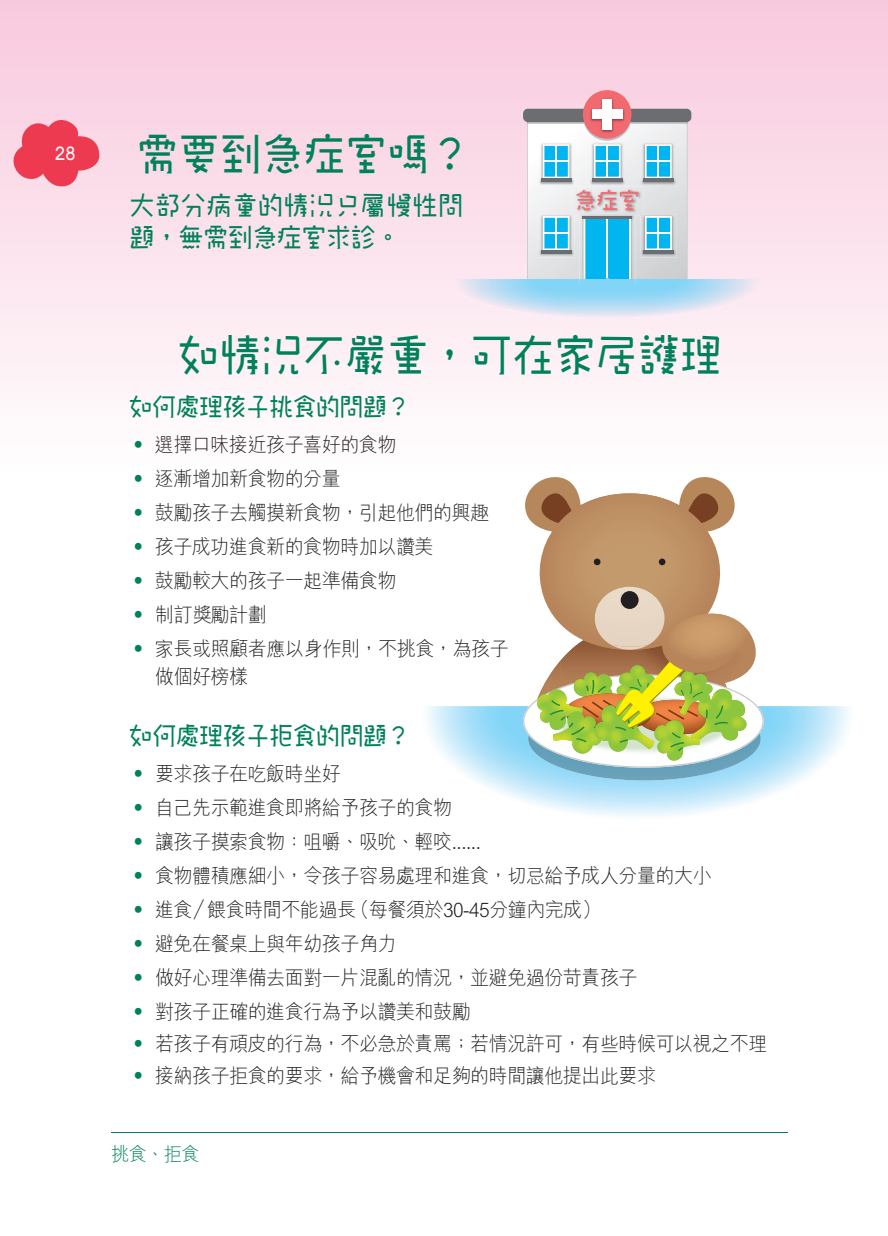
<style>
.page{position:relative;width:888px;height:1236px;background:#fff}
.page>*{position:absolute;margin:0;border:0;box-sizing:border-box;transform-origin:0 0}
.t1{font:44px "DF Pi Pi W5 WIN BF";color:#00815b;scale:.95 1}
.t2{font:26.2px/32px "DF Pi Pi W5 WIN BF";letter-spacing:.02em;color:#00815b;scale:.96 1}
.t3{font:25px "DF Pi Pi W5 WIN BF";letter-spacing:-.025em;color:#00815b;scale:.96 1}
.t4{font:22.8px "DF Pi Pi W5 WIN BF";color:#f16a6f;scale:.95 1}
.t5{font:300 20px/28px "M Hei HK";letter-spacing:-.025em;color:#231f20;scale:.95 1}
.t6{font:300 19px "M Hei HK";color:#00815b;scale:.95 1}
.t7{font:600 19px "M Yuen HK";color:#fff;scale:.95 1}
.s1{color:#00815b}
</style>
<div class="page">
<hr style="left:111px;top:1132px;width:675px;height:1px;background:#00815b">
<div style="left:523px;top:109px;width:168px;height:13px;background:#6c6d70;border-radius:5px"></div>
<div style="left:582px;top:90px;width:49px;height:49px;background:#f16a6f;border-radius:50%"></div>
<img style="left:589px;top:97px;width:36px;height:20px">
<div style="left:602px;top:99px;width:10px;height:31px;background:#fff"></div>
<div style="left:592px;top:110px;width:30px;height:9px;background:#fff"></div>
<svg style="left:527px;top:117px;width:160px;height:163px"></svg>
<img style="left:528px;top:768px;width:232px;height:12px">
<svg style="left:519px;top:477px;width:244px;height:291px"></svg>
<img style="left:664px;top:614px;width:85px;height:47px">
<svg style="left:7px;top:116px;width:92px;height:71px;background:#f2798c"></svg>
<p class="t7" style="left:55px;top:140px;width:23px">28</p>
<h1 class="t1" style="left:136px;top:132px;width:353px">需要到急症室嗎？</h1>
<h2 class="t2" style="left:129px;top:189px;width:349px">大部分病童的情況只屬慢性問題，無需到急症室求診。</h2>
<p class="t4" style="left:574px;top:188px;width:70px">急症室</p>
<h1 class="t1" style="left:178px;top:333px;width:573px">如情況不嚴重，可在家居護理</h1>
<h2 class="t3" style="left:129px;top:394px;width:295px">如何處理孩子挑食的問題？</h2>
<p class="t5" style="left:129px;top:430px;width:283px"><span class="s1">‧</span> 選擇口味接近孩子喜好的食物</p>
<p class="t5" style="left:129px;top:464px;width:224px"><span class="s1">‧</span> 逐漸增加新食物的分量</p>
<p class="t5" style="left:129px;top:498px;width:380px"><span class="s1">‧</span> 鼓勵孩子去觸摸新食物，引起他們的興趣</p>
<p class="t5" style="left:129px;top:532px;width:322px"><span class="s1">‧</span> 孩子成功進食新的食物時加以讚美</p>
<p class="t5" style="left:129px;top:566px;width:283px"><span class="s1">‧</span> 鼓勵較大的孩子一起準備食物</p>
<p class="t5" style="left:129px;top:600px;width:146px"><span class="s1">‧</span> 制訂獎勵計劃</p>
<p class="t5" style="left:155px;top:634px;width:374px;text-indent:-26px"><span class="s1">‧</span> 家長或照顧者應以身作則，不挑食，為孩子做個好榜樣</p>
<h2 class="t3" style="left:129px;top:722px;width:295px">如何處理孩子拒食的問題？</h2>
<p class="t5" style="left:129px;top:758px;width:224px"><span class="s1">‧</span> 要求孩子在吃飯時坐好</p>
<p class="t5" style="left:129px;top:792px;width:341px"><span class="s1">‧</span> 自己先示範進食即將給予孩子的食物</p>
<p class="t5" style="left:129px;top:826px;width:372px"><span class="s1">‧</span> 讓孩子摸索食物：咀嚼、吸吮、輕咬......</p>
<p class="t5" style="left:129px;top:860px;width:614px"><span class="s1">‧</span> 食物體積應細小，令孩子容易處理和進食，切忌給予成人分量的大小</p>
<p class="t5" style="left:129px;top:894px;width:498px"><span class="s1">‧</span> 進食／餵食時間不能過長（每餐須於30-45分鐘內完成）</p>
<p class="t5" style="left:129px;top:928px;width:283px"><span class="s1">‧</span> 避免在餐桌上與年幼孩子角力</p>
<p class="t5" style="left:129px;top:962px;width:536px"><span class="s1">‧</span> 做好心理準備去面對一片混亂的情況，並避免過份苛責孩子</p>
<p class="t5" style="left:129px;top:996px;width:361px"><span class="s1">‧</span> 對孩子正確的進食行為予以讚美和鼓勵</p>
<p class="t5" style="left:129px;top:1028px;width:673px"><span class="s1">‧</span> 若孩子有頑皮的行為，不必急於責罵；若情況許可，有些時候可以視之不理</p>
<p class="t5" style="left:129px;top:1060px;width:556px"><span class="s1">‧</span> 接納孩子拒食的要求，給予機會和足夠的時間讓他提出此要求</p>
<p class="t6" style="left:111px;top:1141px;width:95px">挑食、拒食</p>
</div>
